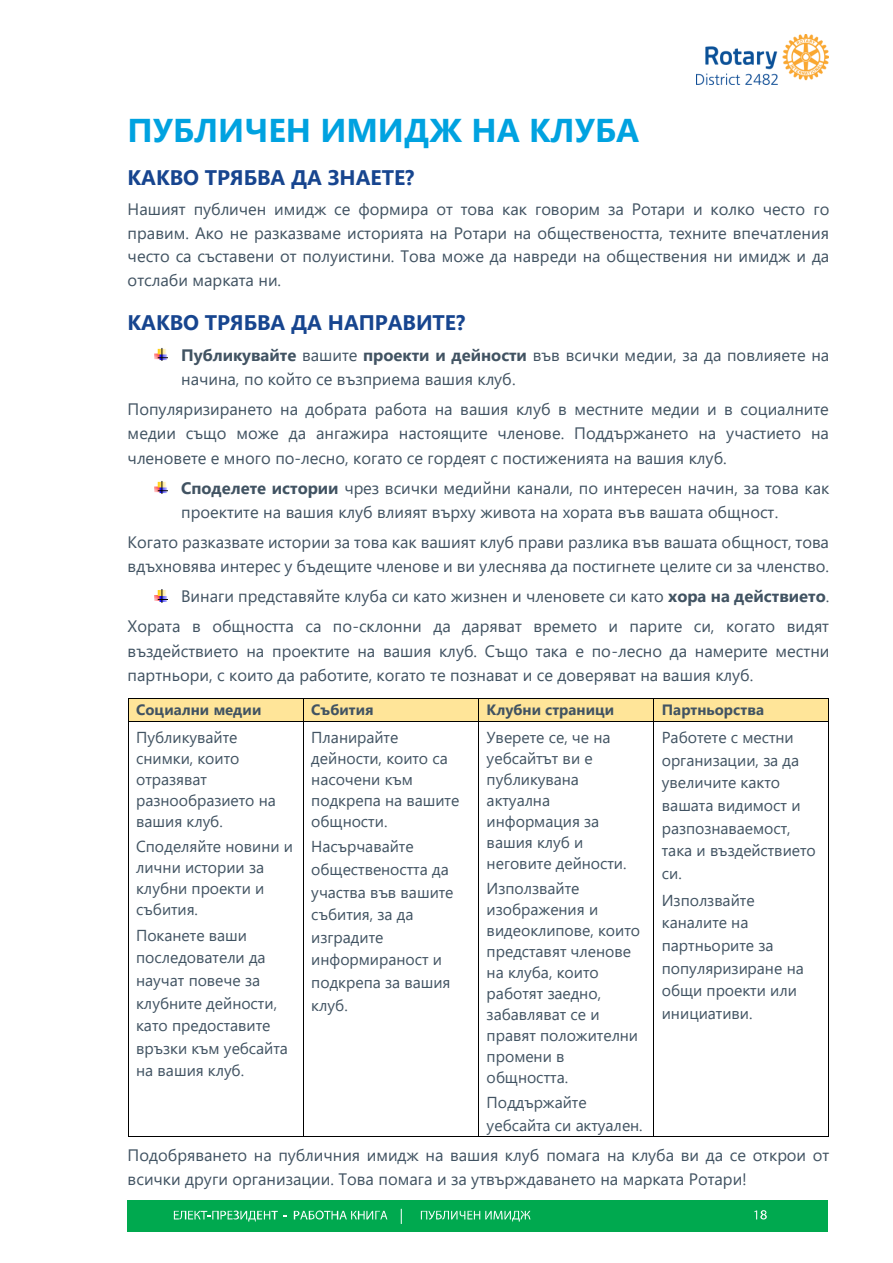
<style>
.page{position:relative;width:893px;height:1263px;background:#fff}
.page>*{position:absolute;margin:0;border:0;box-sizing:border-box;transform-origin:0 0}
.t1{font:700 33px "Segoe UI";color:#00a2e0}
.t2{font:700 21px "Segoe UI";color:#17458f}
.t3{font:16.5px/24.2px "Segoe UI";color:#415362}
.t4{font:15.9px/21px "Segoe UI";color:#415362}
.t5{font:700 15px "Segoe UI";color:#415362}
.s1{font-weight:700}
</style>
<div class="page">
<img style="left:696px;top:34px;width:132px;height:51px">
<img style="left:154px;top:348px;width:14px;height:13px">
<img style="left:154px;top:481px;width:14px;height:13px">
<img style="left:154px;top:589px;width:14px;height:13px">
<div style="left:128px;top:699px;width:175px;height:22px;background:#ffe599"></div>
<div style="left:304px;top:699px;width:174px;height:22px;background:#ffe599"></div>
<div style="left:479px;top:699px;width:174px;height:22px;background:#ffe599"></div>
<div style="left:654px;top:699px;width:174px;height:22px;background:#ffe599"></div>
<hr style="left:128px;top:698px;width:175px;height:1px;background:#000">
<hr style="left:304px;top:698px;width:174px;height:1px;background:#000">
<hr style="left:479px;top:698px;width:174px;height:1px;background:#000">
<hr style="left:654px;top:698px;width:174px;height:1px;background:#000">
<svg style="left:128px;top:699px;width:1px;height:22px"></svg>
<hr style="left:128px;top:721px;width:175px;height:1px;background:#000">
<svg style="left:303px;top:698px;width:1px;height:24px"></svg>
<hr style="left:304px;top:721px;width:174px;height:1px;background:#000">
<svg style="left:478px;top:698px;width:1px;height:24px"></svg>
<hr style="left:479px;top:721px;width:174px;height:1px;background:#000">
<svg style="left:653px;top:698px;width:1px;height:24px"></svg>
<hr style="left:654px;top:721px;width:174px;height:1px;background:#000">
<hr style="left:128px;top:722px;width:1px;height:415px;background:#000">
<hr style="left:128px;top:1137px;width:175px;height:1px;background:#000">
<hr style="left:303px;top:722px;width:1px;height:415px;background:#000">
<hr style="left:304px;top:1137px;width:174px;height:1px;background:#000">
<hr style="left:478px;top:722px;width:1px;height:415px;background:#000">
<hr style="left:479px;top:1137px;width:174px;height:1px;background:#000">
<hr style="left:653px;top:722px;width:1px;height:415px;background:#000">
<hr style="left:654px;top:1137px;width:174px;height:1px;background:#000">
<hr style="left:829px;top:722px;width:1px;height:415px;background:#000">
<div style="left:128px;top:1200px;width:700px;height:31px;background:#00a94f"></div>
<svg style="left:174px;top:1210px;width:104px;height:11px"></svg>
<svg style="left:294px;top:1210px;width:93px;height:9px"></svg>
<svg style="left:754px;top:1210px;width:13px;height:9px"></svg>
<svg style="left:401px;top:1209px;width:1px;height:15px"></svg>
<svg style="left:421px;top:1211px;width:109px;height:10px"></svg>
<p class="t1" style="left:128px;top:106px;width:513px">ПУБЛИЧЕН ИМИДЖ НА КЛУБА</p>
<p class="t2" style="left:128px;top:163px;width:288px">КАКВО ТРЯБВА ДА ЗНАЕТЕ?</p>
<p class="t3" style="left:128px;top:196px;width:703px;line-height:23.7px;text-align:justify">Нашият публичен имидж се формира от това как говорим за Ротари и колко често го правим. Ако не разказваме историята на Ротари на обществеността, техните впечатления често са съставени от полуистини. Това може да навреди на обществения ни имидж и да отслаби марката ни.</p>
<p class="t2" style="left:128px;top:307px;width:339px">КАКВО ТРЯБВА ДА НАПРАВИТЕ?</p>
<p class="t3" style="left:181px;top:342px;width:650px"><span class="s1">Публикувайте</span> вашите <span class="s1">проекти и дейности</span> във всички медии, за да повлияете на начина, по който се възприема вашия клуб.</p>
<p class="t3" style="left:128px;top:396px;width:703px;text-align:justify">Популяризирането на добрата работа на вашия клуб в местните медии и в социалните медии също може да ангажира настоящите членове. Поддържането на участието на членовете е много по-лесно, когато се гордеят с постиженията на вашия клуб.</p>
<p class="t3" style="left:181px;top:474px;width:650px"><span class="s1">Споделете истории</span> чрез всички медийни канали, по интересен начин, за това как проектите на вашия клуб влияят върху живота на хората във вашата общност.</p>
<p class="t3" style="left:128px;top:528px;width:703px">Когато разказвате истории за това как вашият клуб прави разлика във вашата общност, това вдъхновява интерес у бъдещите членове и ви улеснява да постигнете целите си за членство.</p>
<p class="t3" style="left:181px;top:583px;width:650px">Винаги представяйте клуба си като жизнен и членовете си като <span class="s1">хора на действието</span>.</p>
<p class="t3" style="left:128px;top:613px;width:703px;text-align:justify">Хората в общността са по-склонни да даряват времето и парите си, когато видят въздействието на проектите на вашия клуб. Също така е по-лесно да намерите местни партньори, с които да работите, когато те познават и се доверяват на вашия клуб.</p>
<p class="t5" style="left:136px;top:699px;width:127px">Социални медии</p>
<p class="t5" style="left:311px;top:699px;width:64px">Събития</p>
<p class="t5" style="left:487px;top:699px;width:129px">Клубни страници</p>
<p class="t5" style="left:662px;top:699px;width:104px">Партньорства</p>
<p class="t4" style="left:136px;top:726px;width:141px">Публикувайте снимки, които отразяват разнообразието на вашия клуб.</p>
<p class="t4" style="left:136px;top:835px;width:159px">Споделяйте новини и лични истории за клубни проекти и събития.</p>
<p class="t4" style="left:136px;top:922px;width:153px;line-height:22.6px">Поканете ваши последователи да научат повече за клубните дейности, като предоставите връзки към уебсайта на вашия клуб.</p>
<p class="t4" style="left:662px;top:725px;width:155px;line-height:22.6px">Работете с местни организации, за да увеличите както вашата видимост и разпознаваемост, така и въздействието си.</p>
<p class="t4" style="left:662px;top:887px;width:143px;line-height:22.6px">Използвайте каналите на партньорите за популяризиране на общи проекти или инициативи.</p>
<p class="t4" style="left:311px;top:726px;width:150px">Планирайте дейности, които са насочени към подкрепа на вашите общности.</p>
<p class="t4" style="left:311px;top:834px;width:144px;line-height:22.6px">Насърчавайте обществеността да участва във вашите събития, за да изградите информираност и подкрепа за вашия клуб.</p>
<p class="t4" style="left:487px;top:726px;width:141px">Уверете се, че на уебсайтът ви е публикувана актуална информация за вашия клуб и неговите дейности.</p>
<p class="t4" style="left:487px;top:877px;width:155px">Използвайте изображения и видеоклипове, които представят членове на клуба, които работят заедно, забавляват се и правят положителни промени в общността.</p>
<p class="t4" style="left:487px;top:1090px;width:157px;line-height:22.5px">Поддържайте уебсайта си актуален.</p>
<p class="t3" style="left:128px;top:1142px;width:703px">Подобряването на публичния имидж на вашия клуб помага на клуба ви да се открои от всички други организации. Това помага и за утвърждаването на марката Ротари!</p>
</div>
